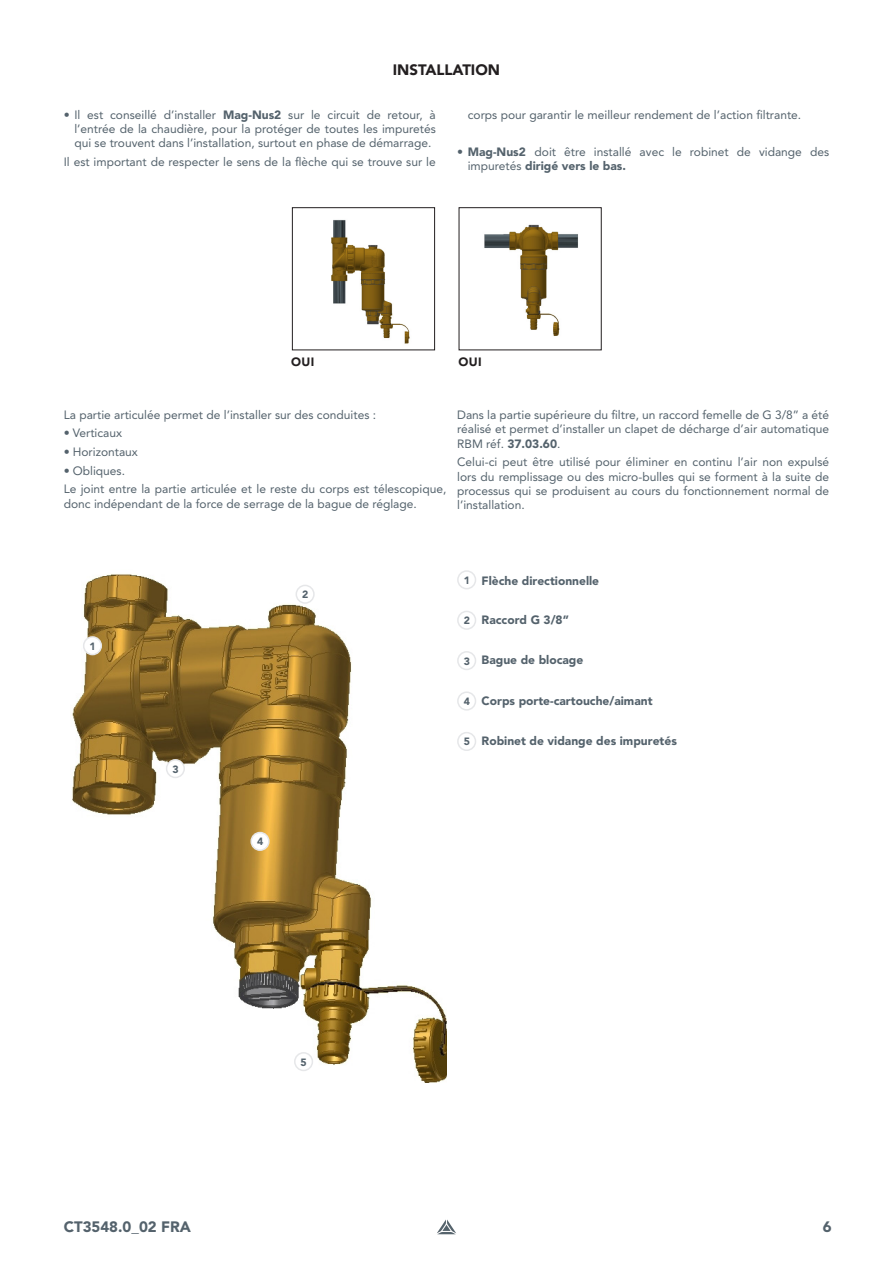
<style>
.page{position:relative;width:893px;height:1263px;background:#fff}
.page>*{position:absolute;margin:0;border:0;box-sizing:border-box;transform-origin:0 0}
.t1{font:900 15px "Avenir LT Pro";color:#54626c}
.t2{font:900 15px "Avenir LT Pro";color:#231f20}
.t3{font:12px/14.4px "Avenir LT Pro";color:#54626c;text-align:justify}
.t4{font:900 12px "Avenir LT Pro";color:#54626c}
.t5{font:900 12px "Avenir LT Pro";letter-spacing:.03em;color:#231f20}
.t6{font:900 10.5px "Avenir LT Pro";color:#54626c}
.s1{font-weight:900}
</style>
<div class="page">
<svg style="left:437px;top:1219px;width:19px;height:15px"></svg>
<img style="left:72px;top:574px;width:374px;height:509px">
<img style="left:331px;top:220px;width:79px;height:124px">
<div style="left:292px;top:207px;width:143px;height:143px;border:1px solid #231f20"></div>
<img style="left:484px;top:224px;width:94px;height:112px">
<div style="left:459px;top:207px;width:143px;height:143px;border:1px solid #231f20"></div>
<div style="left:457px;top:651px;width:19px;height:19px;border:2px solid #e6e7e9;border-radius:50%"></div>
<div style="left:167px;top:760px;width:17px;height:17px;background:#fff;border-radius:50%"></div>
<div style="left:166px;top:759px;width:19px;height:19px;border:2px solid #e6e7e9;border-radius:50%"></div>
<div style="left:457px;top:732px;width:19px;height:19px;border:2px solid #e6e7e9;border-radius:50%"></div>
<div style="left:295px;top:1053px;width:17px;height:17px;background:#fff;border-radius:50%"></div>
<div style="left:294px;top:1052px;width:19px;height:19px;border:2px solid #e6e7e9;border-radius:50%"></div>
<div style="left:457px;top:611px;width:19px;height:19px;border:2px solid #e6e7e9;border-radius:50%"></div>
<div style="left:457px;top:691px;width:19px;height:20px;border:2px solid #e6e7e9;border-radius:50%"></div>
<div style="left:251px;top:832px;width:18px;height:18px;background:#fff;border-radius:50%"></div>
<div style="left:250px;top:832px;width:20px;height:19px;border:2px solid #e6e7e9;border-radius:50%"></div>
<div style="left:296px;top:585px;width:18px;height:18px;background:#fff;border-radius:50%"></div>
<div style="left:296px;top:585px;width:19px;height:19px;border:2px solid #e6e7e9;border-radius:50%"></div>
<div style="left:457px;top:570px;width:19px;height:19px;border:2px solid #e6e7e9;border-radius:50%"></div>
<div style="left:84px;top:637px;width:17px;height:17px;background:#fff;border-radius:50%"></div>
<div style="left:83px;top:636px;width:19px;height:19px;border:2px solid #e6e7e9;border-radius:50%"></div>
<p class="t2" style="left:393px;top:61px;width:109px">INSTALLATION</p>
<p class="t3" style="left:74px;top:107px;width:363px;text-indent:-11px">• Il est conseillé d’installer <span class="s1">Mag-Nus2</span> sur le circuit de retour, à l’entrée de la chaudière, pour la protéger de toutes les impuretés qui se trouvent dans l’installation, surtout en phase de démarrage.</p>
<p class="t3" style="left:64px;top:155px;width:373px">Il est important de respecter le sens de la flèche qui se trouve sur le</p>
<p class="t3" style="left:468px;top:107px;width:335px">corps pour garantir le meilleur rendement de l’action filtrante.</p>
<p class="t3" style="left:468px;top:144px;width:363px;text-indent:-11px">• <span class="s1">Mag-Nus2</span> doit être installé avec le robinet de vidange des impuretés <span class="s1">dirigé vers le bas.</span></p>
<p class="t5" style="left:291px;top:354px;width:25px">OUI</p>
<p class="t5" style="left:459px;top:354px;width:25px">OUI</p>
<p class="t3" style="left:64px;top:407px;width:314px">La partie articulée permet de l’installer sur des conduites :</p>
<p class="t3" style="left:64px;top:426px;width:60px">• Verticaux</p>
<p class="t3" style="left:64px;top:445px;width:76px">• Horizontaux</p>
<p class="t3" style="left:64px;top:463px;width:63px">• Obliques.</p>
<p class="t3" style="left:64px;top:482px;width:384px">Le joint entre la partie articulée et le reste du corps est télescopique, donc indépendant de la force de serrage de la bague de réglage.</p>
<p class="t3" style="left:457px;top:407px;width:374px">Dans la partie supérieure du filtre, un raccord femelle de G 3/8” a été réalisé et permet d’installer un clapet de décharge d’air automatique RBM réf. <span class="s1">37.03.60</span>.</p>
<p class="t3" style="left:457px;top:455px;width:374px">Celui-ci peut être utilisé pour éliminer en continu l’air non expulsé lors du remplissage ou des micro-bulles qui se forment à la suite de processus qui se produisent au cours du fonctionnement normal de l’installation.</p>
<p class="t6" style="left:90px;top:640px;width:8px">1</p>
<p class="t6" style="left:172px;top:763px;width:8px">3</p>
<p class="t6" style="left:302px;top:588px;width:8px">2</p>
<p class="t6" style="left:464px;top:574px;width:8px">1</p>
<p class="t6" style="left:464px;top:614px;width:8px">2</p>
<p class="t4" style="left:482px;top:573px;width:119px">Flèche directionnelle</p>
<p class="t4" style="left:482px;top:613px;width:89px">Raccord G 3/8”</p>
<p class="t6" style="left:464px;top:655px;width:8px">3</p>
<p class="t4" style="left:482px;top:653px;width:103px">Bague de blocage</p>
<p class="t6" style="left:464px;top:695px;width:8px">4</p>
<p class="t4" style="left:482px;top:694px;width:173px">Corps porte-cartouche/aimant</p>
<p class="t6" style="left:464px;top:735px;width:8px">5</p>
<p class="t4" style="left:482px;top:734px;width:197px">Robinet de vidange des impuretés</p>
<p class="t6" style="left:257px;top:835px;width:8px">4</p>
<p class="t6" style="left:301px;top:1055px;width:8px">5</p>
<p class="t1" style="left:64px;top:1218px;width:129px">CT3548.0_02 FRA</p>
<p class="t1" style="left:823px;top:1218px;width:10px">6</p>
</div>
